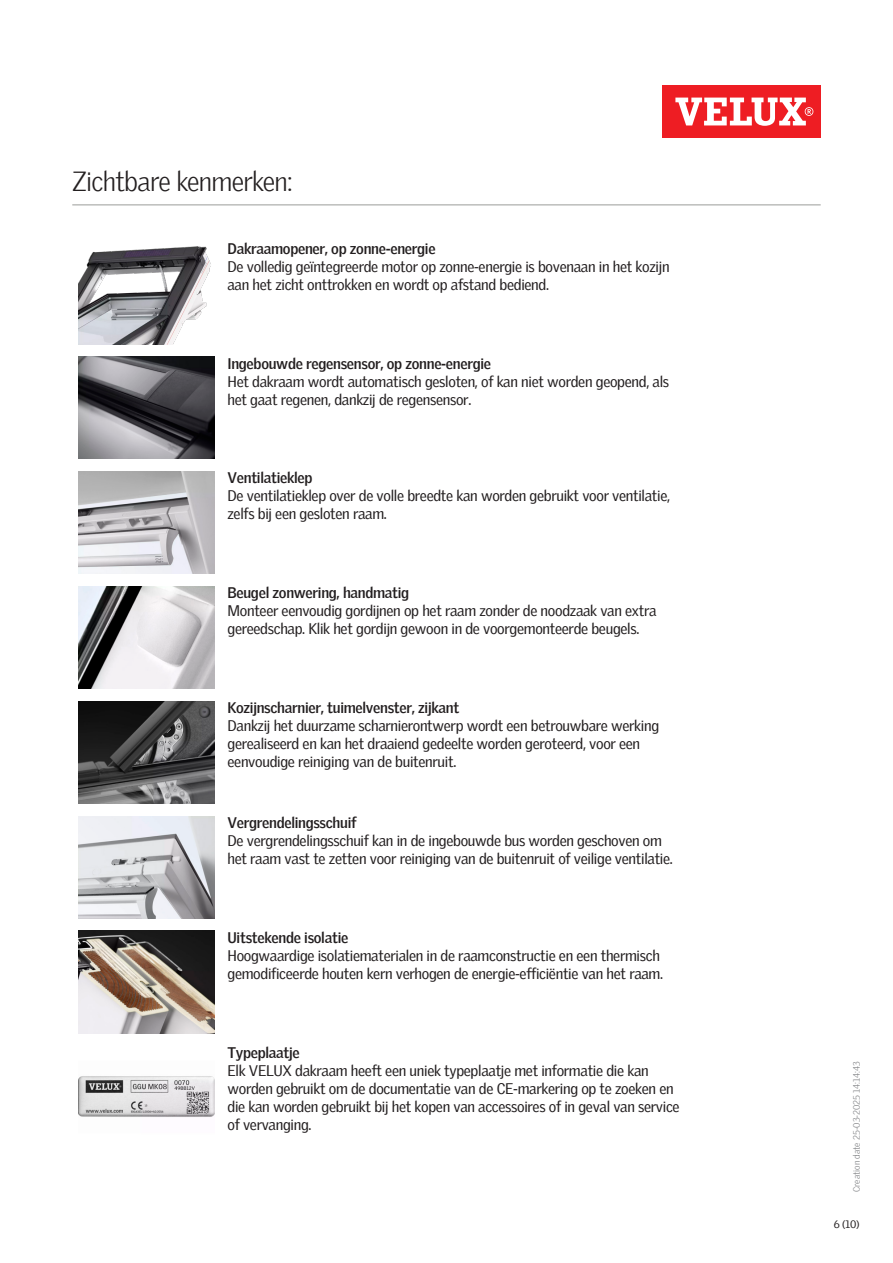
<style>
.page{position:relative;width:893px;height:1263px;background:#fff}
.page>*{position:absolute;margin:0;border:0;box-sizing:border-box;transform-origin:0 0}
.Headline_With_Line_B{font:300 27px "Velux Gothic";letter-spacing:-.025em;color:#231f20}
.Body_Heading{font:15px/18px "Velux Gothic";letter-spacing:-.02em;color:#231f20}
.t1{font:10.5px "Velux Gothic";color:#231f20}
.t2{font:300 9px "Velux Gothic";color:#7c7e81}
.s1{font-weight:700}
</style>
<div class="page">
<div style="left:662px;top:85px;width:159px;height:53px;background:#ee1d23"></div>
<svg style="left:675px;top:98px;width:138px;height:28px"></svg>
<hr style="left:72px;top:204px;width:749px;height:2px;background:#bcbdbb">
<img style="left:79px;top:246px;width:132px;height:98px">
<img style="left:79px;top:357px;width:136px;height:102px">
<img style="left:79px;top:472px;width:136px;height:102px">
<img style="left:79px;top:586px;width:136px;height:103px">
<img style="left:79px;top:701px;width:136px;height:102px">
<img style="left:79px;top:816px;width:136px;height:102px">
<img style="left:79px;top:931px;width:136px;height:102px">
<img style="left:79px;top:1076px;width:136px;height:41px">
<p class="Headline_With_Line_B" style="left:72px;top:161px;width:222px">Zichtbare kenmerken:</p>
<p class="Body_Heading" style="left:227px;top:238px;width:444px"><span class="s1">Dakraamopener, op zonne-energie<br></span>De volledig geïntegreerde motor op zonne-energie is bovenaan in het kozijn aan het zicht onttrokken en wordt op afstand bediend.</p>
<p class="Body_Heading" style="left:227px;top:353px;width:443px"><span class="s1">Ingebouwde regensensor, op zonne-energie<br></span>Het dakraam wordt automatisch gesloten, of kan niet worden geopend, als het gaat regenen, dankzij de regensensor.</p>
<p class="Body_Heading" style="left:227px;top:468px;width:444px"><span class="s1">Ventilatieklep<br></span>De ventilatieklep over de volle breedte kan worden gebruikt voor ventilatie, zelfs bij een gesloten raam.</p>
<p class="Body_Heading" style="left:227px;top:582px;width:430px"><span class="s1">Beugel zonwering, handmatig<br></span>Monteer eenvoudig gordijnen op het raam zonder de noodzaak van extra gereedschap. Klik het gordijn gewoon in de voorgemonteerde beugels.</p>
<p class="Body_Heading" style="left:227px;top:697px;width:433px"><span class="s1">Kozijnscharnier, tuimelvenster, zijkant<br></span>Dankzij het duurzame scharnierontwerp wordt een betrouwbare werking gerealiseerd en kan het draaiend gedeelte worden geroteerd, voor een eenvoudige reiniging van de buitenruit.</p>
<p class="Body_Heading" style="left:227px;top:812px;width:447px"><span class="s1">Vergrendelingsschuif<br></span>De vergrendelingsschuif kan in de ingebouwde bus worden geschoven om het raam vast te zetten voor reiniging van de buitenruit of veilige ventilatie.</p>
<p class="Body_Heading" style="left:227px;top:927px;width:437px"><span class="s1">Uitstekende isolatie<br></span>Hoogwaardige isolatiematerialen in de raamconstructie en een thermisch gemodificeerde houten kern verhogen de energie-efficiëntie van het raam.</p>
<p class="Body_Heading" style="left:227px;top:1042px;width:454px"><span class="s1">Typeplaatje<br></span>Elk VELUX dakraam heeft een uniek typeplaatje met informatie die kan worden gebruikt om de documentatie van de CE-markering op te zoeken en die kan worden gebruikt bij het kopen van accessoires of in geval van service of vervanging.</p>
<p class="t2" style="left:850px;top:1192px;width:132px;rotate:-90deg">Creation date 25-03-2025 14:14:43</p>
<p class="t1" style="left:834px;top:1216px;width:27px">6 (10)</p>
</div>
